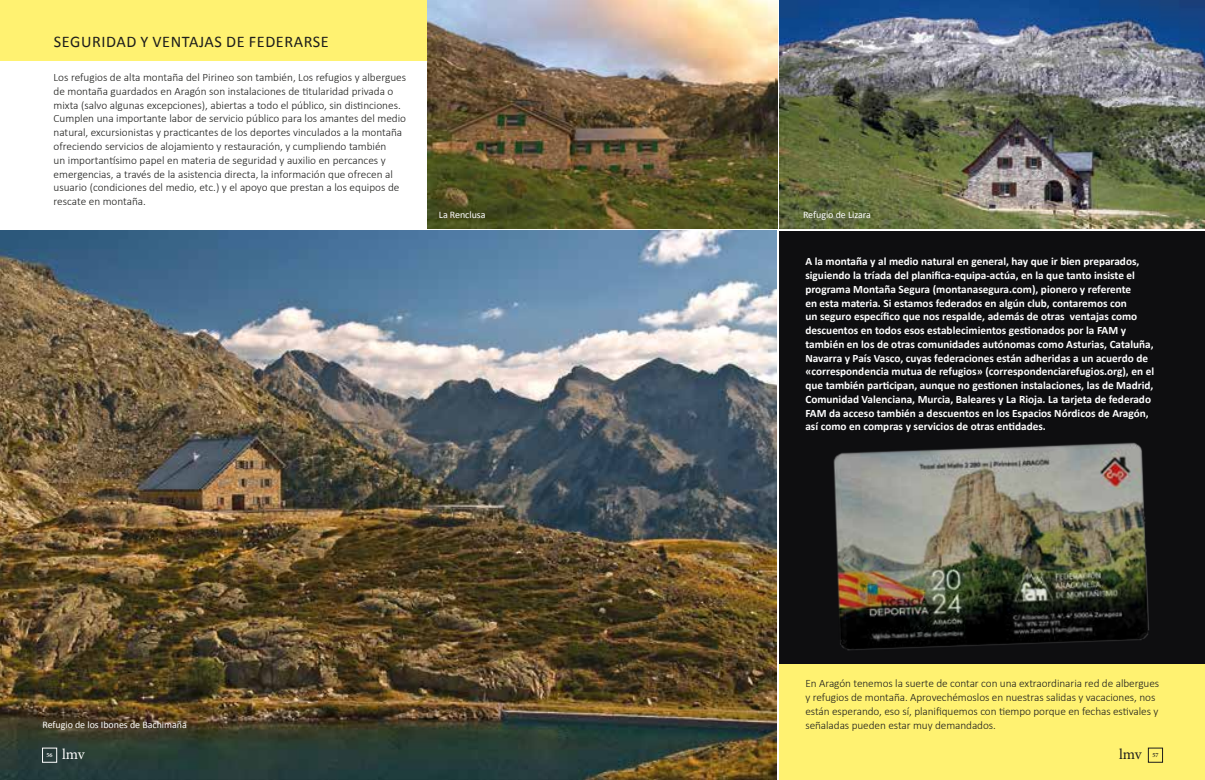
<style>
.page{position:relative;width:1205px;height:780px;background:#fff}
.page>*{position:absolute;margin:0;border:0;box-sizing:border-box;transform-origin:0 0}
.t1{font:16.25px "Calibri";letter-spacing:.035em;color:#1d1d1b}
.t2{font:15px "Minion Pro";color:#1d1d1b}
.t3{font:15px "Minion Pro";color:#fff}
.t4{font:300 11.25px/13.8px "Calibri";color:#1d1d1b}
.t5{font:700 11.25px/13.8px "Calibri";color:#fff}
.t6{font:10px "Calibri";letter-spacing:-.005em;color:#fff}
.t7{font:600 6.25px "Minion Pro";color:#1d1d1b}
.t8{font:600 6.25px "Minion Pro";color:#fff}
</style>
<div class="page">
<div style="left:780px;top:231px;width:425px;height:433px;background:#0e0e10"></div>
<div style="left:780px;top:664px;width:425px;height:116px;background:#fff271"></div>
<div style="left:0;top:0;width:428px;height:60px;background:#fff271"></div>
<img style="left:0;top:231px;width:776px;height:549px">
<div style="left:42px;top:748px;width:15px;height:14px;border:1px solid #fff"></div>
<img style="left:428px;top:0;width:349px;height:228px">
<img style="left:780px;top:0;width:425px;height:228px">
<img style="left:833px;top:442px;width:316px;height:209px">
<h1 class="t1" style="left:54px;top:32px;width:276px">SEGURIDAD Y VENTAJAS DE FEDERARSE</h1>
<p class="t4" style="left:54px;top:70px;width:354px">Los refugios de alta montaña del Pirineo son también, Los refugios y albergues de montaña guardados en Aragón son instalaciones de titularidad privada o mixta (salvo algunas excepciones), abiertas a todo el público, sin distinciones.<br>Cumplen una importante labor de servicio público para los amantes del medio natural, excursionistas y practicantes de los deportes vinculados a la montaña ofreciendo servicios de alojamiento y restauración, y cumpliendo también<br>un importantísimo papel en materia de seguridad y auxilio en percances y emergencias, a través de la asistencia directa, la información que ofrecen al usuario (condiciones del medio, etc.) y el apoyo que prestan a los equipos de rescate en montaña.</p>
<p class="t6" style="left:439px;top:209px;width:48px">La Renclusa</p>
<p class="t6" style="left:803px;top:209px;width:69px">Refugio de Lizara</p>
<p class="t5" style="left:805px;top:255px;width:350px">A la montaña y al medio natural en general, hay que ir bien preparados, siguiendo la tríada del planifica-equipa-actúa, en la que tanto insiste el programa Montaña Segura (montanasegura.com), pionero y referente<br>en esta materia. Si estamos federados en algún club, contaremos con<br>un seguro específico que nos respalde, además de otras ventajas como descuentos en todos esos establecimientos gestionados por la FAM y también en los de otras comunidades autónomas como Asturias, Cataluña, Navarra y País Vasco, cuyas federaciones están adheridas a un acuerdo de «correspondencia mutua de refugios» (correspondenciarefugios.org), en el que también participan, aunque no gestionen instalaciones, las de Madrid, Comunidad Valenciana, Murcia, Baleares y La Rioja. La tarjeta de federado FAM da acceso también a descuentos en los Espacios Nórdicos de Aragón, así como en compras y servicios de otras entidades.</p>
<p class="t4" style="left:805px;top:676px;width:355px">En Aragón tenemos la suerte de contar con una extraordinaria red de albergues y refugios de montaña. Aprovechémoslos en nuestras salidas y vacaciones, nos están esperando, eso sí, planifiquemos con tiempo porque en fechas estivales y</p>
<p class="t6" style="left:43px;top:718px;width:146px">Refugio de los Ibones de Bachimaña</p>
<p class="t4" style="left:805px;top:718px;width:192px">señaladas pueden estar muy demandados.</p>
<p class="t8" style="left:47px;top:750px;width:8px">56</p>
<h2 class="t3" style="left:62px;top:744px;width:24px">lmv</h2>
<h2 class="t2" style="left:1119px;top:744px;width:24px">lmv</h2>
<p class="t7" style="left:1152px;top:750px;width:8px">57</p>
</div>
